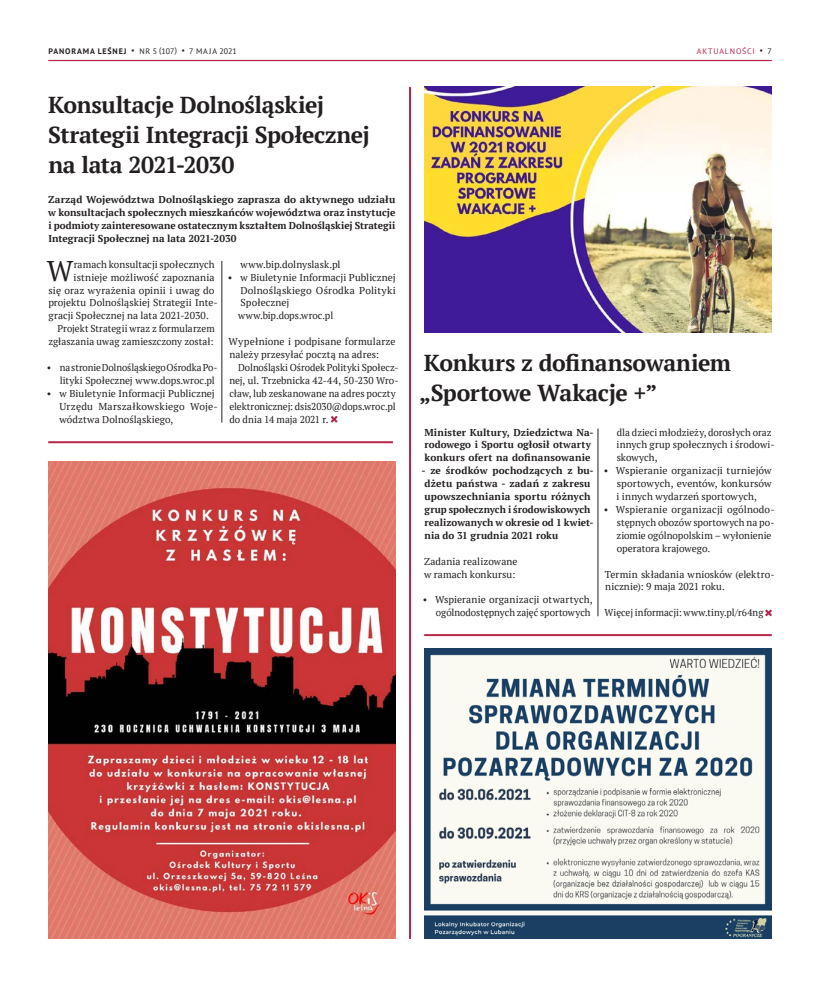
<style>
.page{position:relative;width:820px;height:993px;background:#fff}
.page>*{position:absolute;margin:0;border:0;box-sizing:border-box;transform-origin:0 0}
.główny_inicjał_wypus{font:28.4px "PT Serif";color:#231f20}
.t1{font:700 23px/30px "PT Serif";letter-spacing:-.015em;color:#231f20}
.główny_akapitowy{font:10px/12.9px "PT Serif";letter-spacing:.005em;color:#231f20}
.lead_10_pkt{font:700 10px/12.9px "PT Serif";letter-spacing:.01em;color:#231f20}
.główny_akapitowy-2{font:10px/12.9px "PT Serif";letter-spacing:.005em;color:#231f20;text-align:right;scale:.96 1}
.główny_akapitowy_1_a{font:10px/12.9px "PT Serif";letter-spacing:.01em;color:#231f20}
.główny_inicjał_wypus-2{font:10px "PT Serif";letter-spacing:.005em;color:#231f20}
.główny_akapitowy_1_a-2{font:10px "PT Serif";letter-spacing:.01em;color:#231f20;scale:.96 1}
.t2{font:8px "PT Sans";color:#231f20}
.t3{font:8px "PT Sans";letter-spacing:.1em;color:#b6274b}
.s1{font-weight:700}
.s2{color:#231f20}
</style>
<div class="page">
<hr style="left:48px;top:60px;width:723px;height:1px;background:#b6274b">
<hr style="left:409px;top:87px;width:2px;height:851px;background:#b6274b">
<svg style="left:765px;top:609px;width:6px;height:7px"></svg>
<svg style="left:331px;top:416px;width:6px;height:6px"></svg>
<img style="left:424px;top:87px;width:347px;height:245px">
<hr style="left:424px;top:634px;width:347px;height:2px;background:#b6274b">
<hr style="left:48px;top:441px;width:345px;height:2px;background:#b6274b">
<hr style="left:221px;top:261px;width:1px;height:161px;background:#231f20">
<hr style="left:597px;top:428px;width:1px;height:188px;background:#231f20">
<img style="left:48px;top:461px;width:347px;height:477px">
<img style="left:424px;top:648px;width:347px;height:290px">
<p class="t2" style="left:49px;top:46px;width:190px"><span class="s1">PANORAMA LEŚNEJ</span> • NR 5 (107) • 7 MAJA 2021</p>
<p class="t3" style="left:696px;top:46px;width:76px">AKTUALNOŚCI <span class="s2">• 7</span></p>
<p class="t1" style="left:48px;top:89px;width:323px">Konsultacje Dolnośląskiej<br>Strategii Integracji Społecznej na lata 2021-2030</p>
<p class="lead_10_pkt" style="left:48px;top:193px;width:348px;text-align:justify">Zarząd Województwa Dolnośląskiego zaprasza do aktywnego udziału w konsultacjach społecznych mieszkańców województwa oraz instytucje i podmioty zainteresowane ostatecznym kształtem Dolnośląskiej Strategii Integracji Społecznej na lata 2021-2030</p>
<p class="główny_inicjał_wypus" style="left:47px;top:252px;width:28px">W</p>
<p class="główny_inicjał_wypus-2" style="left:74px;top:257px;width:142px">ramach konsultacji społecznych</p>
<p class="główny_akapitowy_1_a" style="left:240px;top:257px;width:102px">www.bip.dolnyslask.pl</p>
<p class="główny_akapitowy" style="left:240px;top:270px;width:157px;text-align:justify;text-indent:-13px">• w Biuletynie Informacji Publicznej Dolnośląskiego Ośrodka Polityki Społecznej</p>
<p class="główny_akapitowy" style="left:238px;top:309px;width:97px">www.bip.dops.wroc.pl</p>
<p class="główny_akapitowy_1_a" style="left:228px;top:335px;width:168px">Wypełnione i podpisane formularze należy przesyłać pocztą na adres:</p>
<p class="główny_akapitowy-2" style="left:229px;top:361px;width:178px;text-align:left;text-indent:9px">Dolnośląski Ośrodek Polityki Społecz&shy;nej, ul. Trzebnicka 42-44, 50-230 Wro&shy;cław, lub zeskanowane na adres poczty elektronicznej: dsis2030@dops.wroc.pl do dnia 14 maja 2021 r.</p>
<p class="główny_inicjał_wypus-2" style="left:74px;top:270px;width:142px">istnieje możliwość zapoznania</p>
<p class="główny_inicjał_wypus-2" style="left:49px;top:283px;width:167px">się oraz wyrażenia opinii i uwag do</p>
<p class="główny_inicjał_wypus-2" style="left:48px;top:296px;width:171px">projektu Dolnośląskiej Strategii Inte-</p>
<p class="główny_inicjał_wypus-2" style="left:48px;top:309px;width:162px">gracji Społecznej na lata 2021-2030.</p>
<p class="główny_akapitowy-2" style="left:48px;top:322px;width:175px">Projekt Strategii wraz z formularzem zgłaszania uwag zamieszczony został:</p>
<p class="główny_akapitowy" style="left:47px;top:361px;width:172px;text-align:right">• na stronie Dolnośląskiego Ośrodka Po&shy;lityki Społecznej www.dops.wroc.pl</p>
<p class="główny_akapitowy" style="left:60px;top:386px;width:160px;text-indent:-13px">• w Biuletynie Informacji Publicznej<br>Urzędu Marszałkowskiego Woje&shy;wództwa Dolnośląskiego,</p>
<p class="t1" style="left:419px;top:347px;width:313px">Konkurs z dofinansowaniem „Sportowe Wakacje +”</p>
<p class="lead_10_pkt" style="left:424px;top:425px;width:171px">Minister Kultury, Dziedzictwa Na&shy;rodowego i Sportu ogłosił otwarty konkurs ofert na dofinansowanie</p>
<p class="lead_10_pkt" style="left:424px;top:464px;width:171px;text-indent:-3px">- ze środków pochodzących z bu&shy;dżetu państwa - zadań z zakresu upowszechniania sportu różnych grup społecznych i środowiskowych realizowanych w okresie od 1 kwiet&shy;nia do 31 grudnia 2021 roku</p>
<p class="główny_akapitowy_1_a" style="left:424px;top:554px;width:95px">Zadania realizowane w ramach konkursu:</p>
<p class="główny_akapitowy" style="left:422px;top:593px;width:171px;text-align:right">• Wspieranie organizacji otwartych, ogólnodostępnych zajęć sportowych</p>
<p class="główny_akapitowy" style="left:616px;top:425px;width:159px">dla dzieci młodzieży, dorosłych oraz innych grup społecznych i środowi&shy;skowych,</p>
<p class="główny_akapitowy" style="left:616px;top:464px;width:157px;text-align:justify;text-indent:-13px">• Wspieranie organizacji turniejów sportowych, eventów, konkursów i innych wydarzeń sportowych,</p>
<p class="główny_akapitowy" style="left:616px;top:502px;width:159px;text-indent:-13px">• Wspieranie organizacji ogólnodo&shy;stępnych obozów sportowych na po&shy;ziomie ogólnopolskim – wyłonienie operatora krajowego.</p>
<p class="główny_akapitowy_1_a" style="left:604px;top:567px;width:171px">Termin składania wniosków (elektro&shy;nicznie): 9 maja 2021 roku.</p>
<p class="główny_akapitowy_1_a-2" style="left:604px;top:606px;width:167px">Więcej informacji: www.tiny.pl/r64ng</p>
</div>
